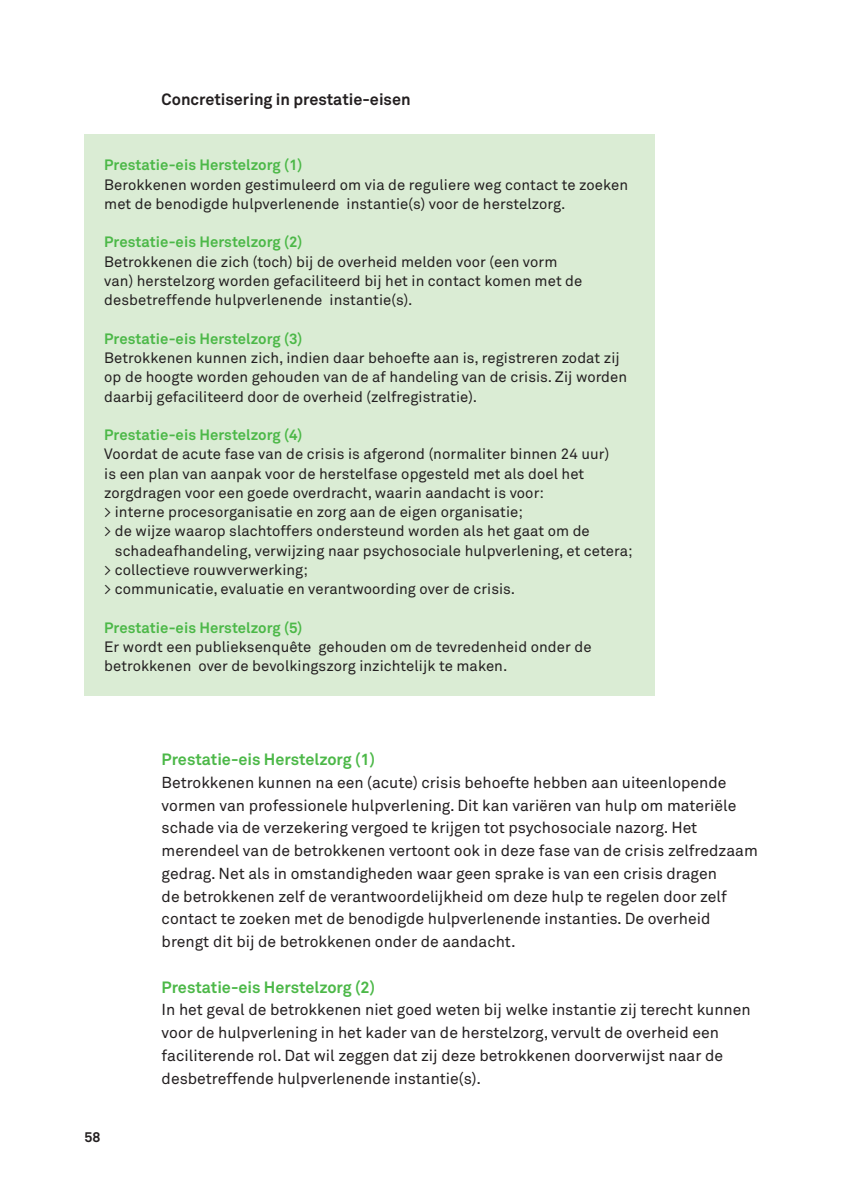
<style>
.page{position:relative;width:844px;height:1191px;background:#fff}
.page>*{position:absolute;margin:0;border:0;box-sizing:border-box;transform-origin:0 0}
.t1{font:700 16.1px "Akkurat Std";color:#4cb848}
.t2{font:700 16.1px "Akkurat Std";color:#231f20}
.t3{font:15.75px/22.8px "Akkurat Std";color:#231f20}
.t4{font:14.88px/19.2px "Akkurat Std";letter-spacing:.005em;color:#231f20}
.t5{font:700 14.88px "Akkurat Std";letter-spacing:.005em;color:#4cb848}
.t6{font:700 14px "Akkurat Std";color:#231f20}
</style>
<div class="page">
<div style="left:84px;top:134px;width:571px;height:562px;background:#daecd4"></div>
<p class="t2" style="left:161px;top:89px;width:250px">Concretisering in prestatie-eisen</p>
<p class="t5" style="left:104px;top:156px;width:200px">Prestatie-eis Herstelzorg (1)</p>
<p class="t4" style="left:104px;top:175px;width:525px">Berokkenen worden gestimuleerd om via de reguliere weg contact te zoeken met de benodigde hulpverlenende instantie(s) voor de herstelzorg.</p>
<p class="t5" style="left:104px;top:233px;width:200px">Prestatie-eis Herstelzorg (2)</p>
<p class="t4" style="left:104px;top:252px;width:479px">Betrokkenen die zich (toch) bij de overheid melden voor (een vorm van) herstelzorg worden gefaciliteerd bij het in contact komen met de desbetreffende hulpverlenende instantie(s).</p>
<p class="t5" style="left:104px;top:329px;width:200px">Prestatie-eis Herstelzorg (3)</p>
<p class="t4" style="left:104px;top:348px;width:524px">Betrokkenen kunnen zich, indien daar behoefte aan is, registreren zodat zij op de hoogte worden gehouden van de af handeling van de crisis. Zij worden daarbij gefaciliteerd door de overheid (zelfregistratie).</p>
<p class="t5" style="left:104px;top:425px;width:200px">Prestatie-eis Herstelzorg (4)</p>
<p class="t4" style="left:104px;top:444px;width:506px">Voordat de acute fase van de crisis is afgerond (normaliter binnen 24 uur) is een plan van aanpak voor de herstelfase opgesteld met als doel het zorgdragen voor een goede overdracht, waarin aandacht is voor:<br>&gt; interne procesorganisatie en zorg aan de eigen organisatie;<br>&gt; de wijze waarop slachtoffers ondersteund worden als het gaat om de</p>
<p class="t4" style="left:104px;top:541px;width:529px;text-indent:11px">schadeafhandeling, verwijzing naar psychosociale hulpverlening, et cetera; &gt; collectieve rouwverwerking;<br>&gt; communicatie, evaluatie en verantwoording over de crisis.</p>
<p class="t5" style="left:104px;top:618px;width:200px">Prestatie-eis Herstelzorg (5)</p>
<p class="t4" style="left:104px;top:637px;width:488px">Er wordt een publieksenquête gehouden om de tevredenheid onder de betrokkenen over de bevolkingszorg inzichtelijk te maken.</p>
<p class="t6" style="left:84px;top:1128px;width:17px">58</p>
<p class="t1" style="left:161px;top:749px;width:215px">Prestatie-eis Herstelzorg (1)</p>
<p class="t3" style="left:161px;top:771px;width:597px">Betrokkenen kunnen na een (acute) crisis behoefte hebben aan uiteenlopende vormen van professionele hulpverlening. Dit kan variëren van hulp om materiële schade via de verzekering vergoed te krijgen tot psychosociale nazorg. Het merendeel van de betrokkenen vertoont ook in deze fase van de crisis zelfredzaam gedrag. Net als in omstandigheden waar geen sprake is van een crisis dragen<br>de betrokkenen zelf de verantwoordelijkheid om deze hulp te regelen door zelf contact te zoeken met de benodigde hulpverlenende instanties. De overheid brengt dit bij de betrokkenen onder de aandacht.</p>
<p class="t1" style="left:161px;top:977px;width:215px">Prestatie-eis Herstelzorg (2)</p>
<p class="t3" style="left:161px;top:998px;width:590px">In het geval de betrokkenen niet goed weten bij welke instantie zij terecht kunnen voor de hulpverlening in het kader van de herstelzorg, vervult de overheid een faciliterende rol. Dat wil zeggen dat zij deze betrokkenen doorverwijst naar de desbetreffende hulpverlenende instantie(s).</p>
</div>
